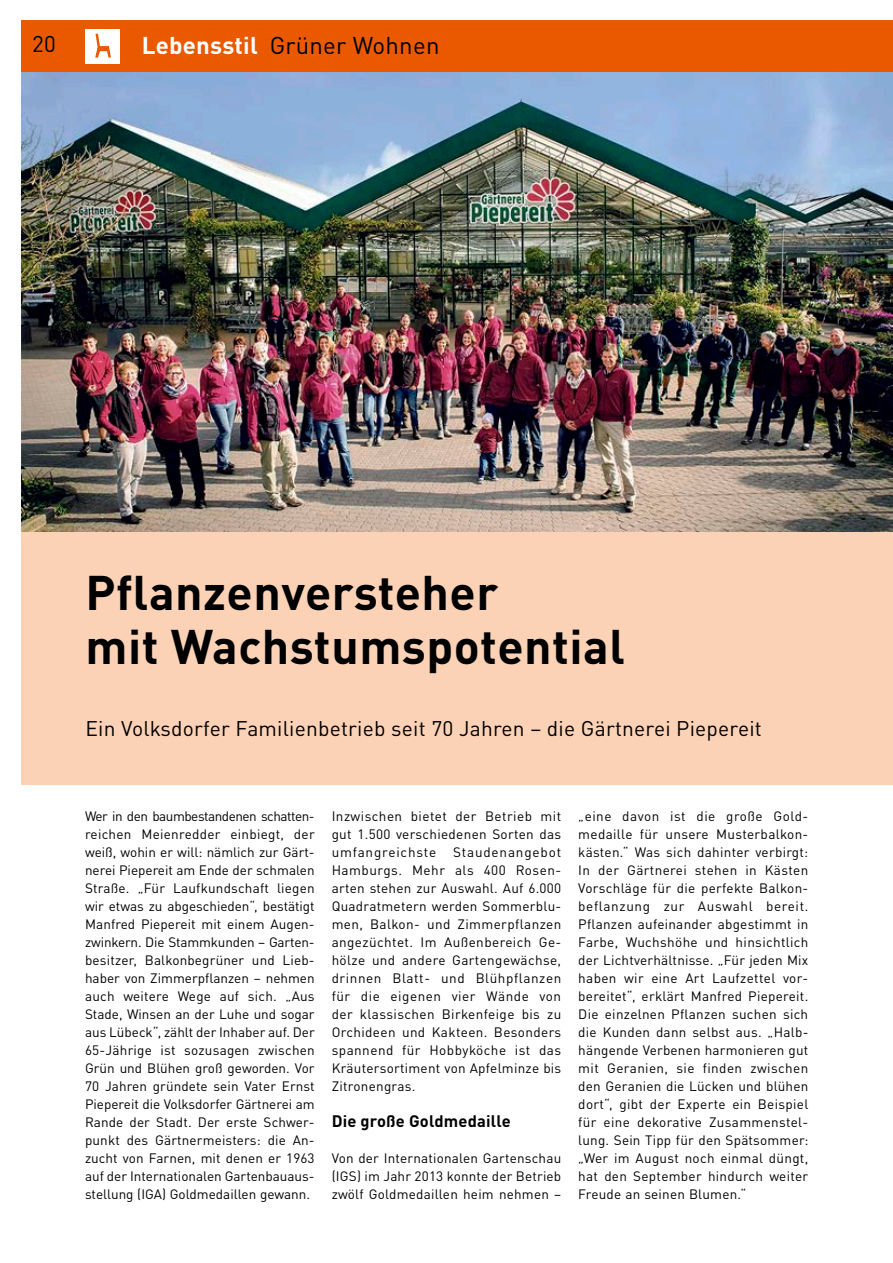
<style>
.page{position:relative;width:893px;height:1263px;background:#fff}
.page>*{position:absolute;margin:0;border:0;box-sizing:border-box;transform-origin:0 0}
.t1{font:700 48px/54px "DINOT";letter-spacing:.01em;color:#000}
.t2{font:24px "DINOT";letter-spacing:.01em;color:#000}
.t3{font:22.5px "DINOT";color:#000}
.t4{font:21px "DINOT";letter-spacing:.01em;color:#000}
.t5{font:700 16.5px "DINOT";letter-spacing:.01em;color:#000}
.t6{font:13.5px/18px "DINOT";letter-spacing:.02em;color:#000;text-align:justify}
.s1{font-weight:700;color:#fff}
</style>
<div class="page">
<img style="left:21px;top:35px;width:872px;height:525px">
<div style="left:22px;top:20px;width:871px;height:51px;background:#ea5900"></div>
<div style="left:85px;top:30px;width:34px;height:34px;background:#fff"></div>
<svg style="left:95px;top:34px;width:16px;height:24px"></svg>
<div style="left:22px;top:533px;width:871px;height:252px;background:#fbd2b5"></div>
<h3 class="t3" style="left:32px;top:30px;width:25px">20</h3>
<h2 class="t2" style="left:142px;top:30px;width:299px"><span class="s1">Lebensstil</span> Grüner Wohnen</h2>
<h1 class="t1" style="left:85px;top:565px;width:541px">Pflanzenversteher<br>mit Wachstumspotential</h1>
<h3 class="t4" style="left:85px;top:716px;width:678px">Ein Volksdorfer Familienbetrieb seit 70 Jahren – die Gärtnerei Piepereit</h3>
<p class="t6" style="left:85px;top:807px;width:231px">Wer in den baumbestandenen schatten&shy;reichen Meienredder einbiegt, der weiß, wohin er will: nämlich zur Gärt&shy;nerei Piepereit am Ende der schmalen Straße. „Für Laufkundschaft liegen wir etwas zu abgeschieden“, bestätigt Manfred Piepereit mit einem Augen&shy;zwinkern. Die Stammkunden – Garten&shy;besitzer, Balkonbegrüner und Lieb&shy;haber von Zimmerpflanzen – nehmen auch weitere Wege auf sich. „Aus Stade, Winsen an der Luhe und sogar aus Lübeck“, zählt der Inhaber auf. Der 65-Jährige ist sozusagen zwischen Grün und Blühen groß geworden. Vor 70 Jahren gründete sein Vater Ernst Piepereit die Volksdorfer Gärtnerei am Rande der Stadt. Der erste Schwer&shy;punkt des Gärtnermeisters: die An&shy;zucht von Farnen, mit denen er 1963 auf der Internationalen Gartenbauaus&shy;stellung (IGA) Goldmedaillen gewann.</p>
<p class="t6" style="left:332px;top:807px;width:231px;text-align:left">Inzwischen bietet der Betrieb mit gut 1.500 verschiedenen Sorten das umfangreichste Staudenangebot<br>Hamburgs. Mehr als 400 Rosen&shy;arten stehen zur Auswahl. Auf 6.000<br>Quadratmetern werden Sommerblu&shy;men, Balkon- und Zimmerpflanzen angezüchtet. Im Außenbereich Ge&shy;hölze und andere Gartengewächse, drinnen Blatt- und Blühpflanzen für die eigenen vier Wände von der klassischen Birkenfeige bis zu<br>Orchideen und Kakteen. Besonders spannend für Hobbyköche ist das<br>Kräutersortiment von Apfelminze bis<br>Zitronengras.</p>
<p class="t5" style="left:332px;top:1110px;width:181px">Die große Goldmedaille</p>
<p class="t6" style="left:332px;top:1149px;width:231px">Von der Internationalen Gartenschau (IGS) im Jahr 2013 konnte der Betrieb zwölf Goldmedaillen heim nehmen –</p>
<p class="t6" style="left:578px;top:807px;width:232px;text-align:left">„eine davon ist die große Gold&shy;medaille für unsere Musterbalkon&shy;kästen.“ Was sich dahinter verbirgt:<br>In der Gärtnerei stehen in Kästen Vorschläge für die perfekte Balkon&shy;beflanzung zur Auswahl bereit.<br>Pflanzen aufeinander abgestimmt in Farbe, Wuchshöhe und hinsichtlich der Lichtverhältnisse. „Für jeden Mix haben wir eine Art Laufzettel vor&shy;bereitet“, erklärt Manfred Piepereit.<br>Die einzelnen Pflanzen suchen sich die Kunden dann selbst aus. „Halb&shy;hängende Verbenen harmonieren gut mit Geranien, sie finden zwischen den Geranien die Lücken und blühen dort“, gibt der Experte ein Beispiel für eine dekorative Zusammenstel&shy;lung. Sein Tipp für den Spätsommer: „Wer im August noch einmal düngt, hat den September hindurch weiter Freude an seinen Blumen.“</p>
</div>
